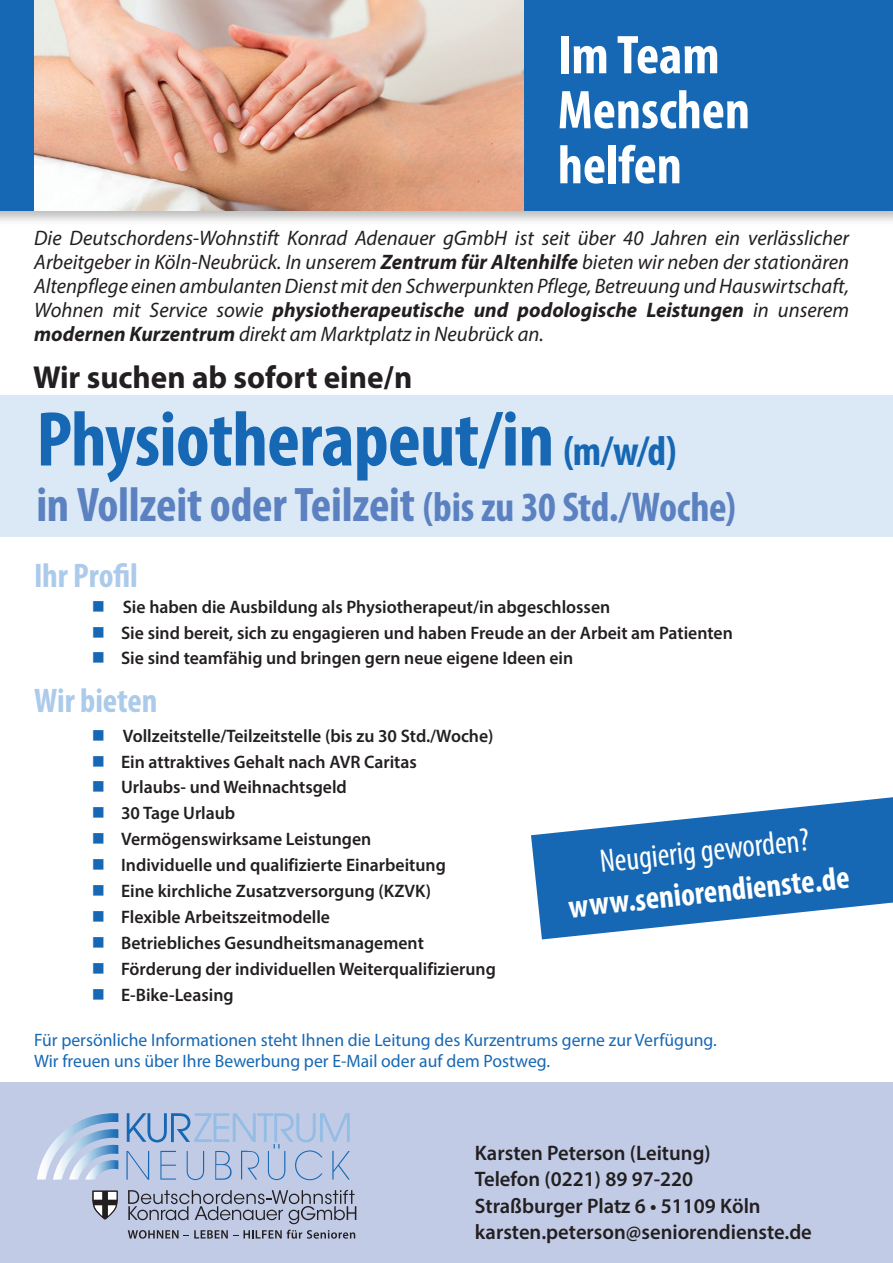
<style>
.page{position:relative;width:893px;height:1263px;background:#fff}
.page>*{position:absolute;margin:0;border:0;box-sizing:border-box;transform-origin:0 0}
.t1{font:700 condensed 78.3px "Myriad Pro";letter-spacing:-.01em;color:#1768b4}
.t2{font:700 condensed 55.05px/55.1px "Myriad Pro";color:#fff}
.t3{font:700 condensed 48.75px "Myriad Pro";letter-spacing:-.005em;color:#5b81c1}
.t4{font:700 condensed 34.2px "Myriad Pro";letter-spacing:-.005em;color:#accbea}
.t5{font:700 condensed 32.7px "Myriad Pro";color:#fff}
.t6{font:condensed 32.7px "Myriad Pro";color:#fff}
.t7{font:700 31.8px "Myriad Pro";color:#231f20}
.t8{font:italic 21px/24px "Myriad Pro";color:#231f20;text-align:justify}
.t9{font:600 21px/26.5px "Myriad Pro";color:#231f20}
.t10{font:600 18.15px "Myriad Pro";color:#231f20}
.t11{font:18px/21px "Myriad Pro";color:#1768b4}
.s1{font-weight:700}
.s2{font-size:41.85px}
.s3{color:#1768b4}
</style>
<div class="page">
<div style="left:0;top:1082px;width:893px;height:181px;background:#c1cbe6"></div>
<div style="left:0;top:395px;width:893px;height:142px;background:#dbe9f6"></div>
<svg style="left:531px;top:797px;width:362px;height:142px;fill:#1768b4"></svg>
<div style="left:0;top:0;width:893px;height:226px;background:#231f20;opacity:.3"></div>
<div style="left:0;top:0;width:893px;height:211px;background:#1768b4"></div>
<img style="left:34px;top:0;width:489px;height:211px">
<svg style="left:126px;top:1113px;width:224px;height:67px"></svg>
<svg style="left:37px;top:1113px;width:81px;height:67px"></svg>
<svg style="left:92px;top:1190px;width:26px;height:29px"></svg>
<svg style="left:128px;top:1190px;width:228px;height:34px"></svg>
<svg style="left:128px;top:1230px;width:227px;height:9px"></svg>
<h2 class="t2" style="left:558px;top:26px;width:194px">Im Team<br>Menschen helfen</h2>
<p class="t8" style="left:34px;top:225px;width:816px">Die Deutschordens-Wohnstift Konrad Adenauer gGmbH ist seit über 40 Jahren ein verlässlicher Arbeitgeber in Köln-Neubrück. In unserem <span class="s1">Zentrum für Altenhilfe</span> bieten wir neben der stationären Altenpflege einen ambulanten Dienst mit den Schwerpunkten Pflege, Betreuung und Hauswirtschaft, Wohnen mit Service sowie <span class="s1">physiotherapeutische und podologische Leistungen</span> in unserem <span class="s1">modernen Kurzentrum</span> direkt am Marktplatz in Neubrück an.</p>
<h3 class="t7" style="left:33px;top:356px;width:381px">Wir suchen ab sofort eine/n</h3>
<h1 class="t1" style="left:36px;top:390px;width:642px">Physiotherapeut/in <span class="s2">(m/w/d)</span></h1>
<h3 class="t3" style="left:36px;top:474px;width:701px">in Vollzeit oder Teilzeit <span class="s2">(bis zu 30 Std./Woche)</span></h3>
<h3 class="t4" style="left:34px;top:554px;width:105px">Ihr Profil</h3>
<p class="t10" style="left:92px;top:595px;width:520px"><span class="s3">■</span> Sie haben die Ausbildung als Physiotherapeut/in abgeschlossen</p>
<p class="t10" style="left:92px;top:621px;width:642px"><span class="s3">■</span> Sie sind bereit, sich zu engagieren und haben Freude an der Arbeit am Patienten</p>
<p class="t10" style="left:92px;top:647px;width:483px"><span class="s3">■</span> Sie sind teamfähig und bringen gern neue eigene Ideen ein</p>
<h3 class="t4" style="left:34px;top:679px;width:125px">Wir bieten</h3>
<p class="t10" style="left:92px;top:724px;width:403px"><span class="s3">■</span> Vollzeitstelle/Teilzeitstelle (bis zu 30 Std./Woche)</p>
<p class="t10" style="left:92px;top:750px;width:327px"><span class="s3">■</span> Ein attraktives Gehalt nach AVR Caritas</p>
<p class="t10" style="left:92px;top:776px;width:257px"><span class="s3">■</span> Urlaubs- und Weihnachtsgeld</p>
<p class="t10" style="left:92px;top:802px;width:145px"><span class="s3">■</span> 30 Tage Urlaub</p>
<p class="t10" style="left:92px;top:828px;width:281px"><span class="s3">■</span> Vermögenswirksame Leistungen</p>
<p class="t10" style="left:92px;top:853px;width:356px"><span class="s3">■</span> Individuelle und qualifizierte Einarbeitung</p>
<p class="t10" style="left:92px;top:879px;width:341px"><span class="s3">■</span> Eine kirchliche Zusatzversorgung (KZVK)</p>
<p class="t10" style="left:92px;top:905px;width:240px"><span class="s3">■</span> Flexible Arbeitszeitmodelle</p>
<p class="t10" style="left:92px;top:931px;width:334px"><span class="s3">■</span> Betriebliches Gesundheitsmanagement</p>
<p class="t10" style="left:92px;top:957px;width:406px"><span class="s3">■</span> Förderung der individuellen Weiterqualifizierung</p>
<p class="t10" style="left:92px;top:983px;width:143px"><span class="s3">■</span> E-Bike-Leasing</p>
<h3 class="t6" style="left:598px;top:842px;width:212px;rotate:-6deg">Neugierig geworden?</h3>
<h3 class="t5" style="left:567px;top:886px;width:284px;rotate:-6deg">www.seniorendienste.de</h3>
<p class="t11" style="left:34px;top:1029px;width:684px">Für persönliche Informationen steht Ihnen die Leitung des Kurzentrums gerne zur Verfügung.<br>Wir freuen uns über Ihre Bewerbung per E-Mail oder auf dem Postweg.</p>
<p class="t9" style="left:475px;top:1139px;width:339px">Karsten Peterson (Leitung)<br>Telefon (0221) 89 97-220<br>Straßburger Platz 6 • 51109 Köln karsten.peterson@seniorendienste.de</p>
</div>
